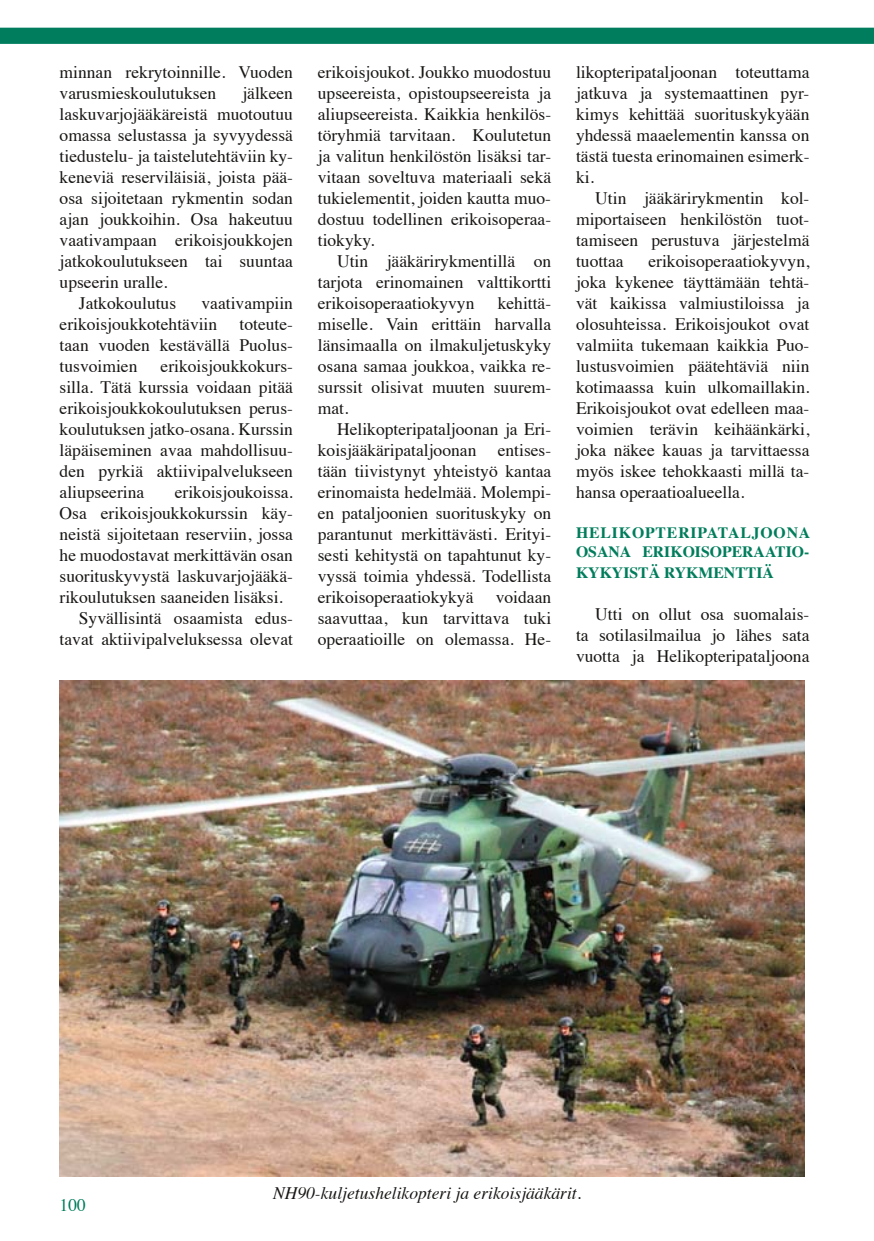
<style>
.page{position:relative;width:874px;height:1241px;background:#fff}
.page>*{position:absolute;margin:0;border:0;box-sizing:border-box;transform-origin:0 0}
.t1{font:17.5px/21px "Times";color:#181614;text-align:justify}
.t2{font:italic 17.5px "Times";color:#181614}
.t3{font:17.5px "Times";color:#007d5c}
.t4{font:700 15.75px/18.9px "Times";color:#007d5c}
</style>
<div class="page">
<div style="left:0;top:28px;width:873px;height:16px;background:#007d5c"></div>
<img style="left:60px;top:680px;width:744px;height:496px">
<p class="t1" style="left:60px;top:63px;width:235px">minnan rekrytoinnille. Vuoden varusmieskoulutuksen</p>
<p class="t1" style="left:242px;top:84px;width:52px">jälkeen</p>
<p class="t1" style="left:60px;top:105px;width:235px">laskuvarjojääkäreistä muotoutuu</p>
<p class="t1" style="left:60px;top:126px;width:235px">omassa selustassa ja syvyydessä</p>
<p class="t1" style="left:60px;top:147px;width:235px">tiedustelu- ja taistelutehtäviin ky-</p>
<p class="t1" style="left:60px;top:168px;width:235px">keneviä reserviläisiä, joista pää-</p>
<p class="t1" style="left:60px;top:189px;width:235px">osa sijoitetaan rykmentin sodan</p>
<p class="t1" style="left:60px;top:210px;width:235px">ajan joukkoihin. Osa hakeutuu</p>
<p class="t1" style="left:60px;top:231px;width:235px">vaativampaan erikoisjoukkojen</p>
<p class="t1" style="left:60px;top:252px;width:235px">jatkokoulutukseen tai suuntaa</p>
<p class="t1" style="left:60px;top:273px;width:109px">upseerin uralle.</p>
<p class="t1" style="left:79px;top:294px;width:99px">Jatkokoulutus</p>
<p class="t1" style="left:60px;top:294px;width:235px;text-indent:142px">vaativampiin erikoisjoukkotehtäviin</p>
<p class="t1" style="left:60px;top:315px;width:235px;text-indent:180px">toteute&shy;taan vuoden kestävällä Puolus&shy;tusvoimien</p>
<p class="t1" style="left:60px;top:357px;width:235px;text-indent:101px">erikoisjoukkokurs&shy;silla. Tätä kurssia voidaan pitää erikoisjoukkokoulutuksen perus&shy;koulutuksen jatko-osana. Kurssin läpäiseminen avaa mahdollisuu&shy;den pyrkiä aktiivipalvelukseen aliupseerina</p>
<p class="t1" style="left:175px;top:483px;width:120px">erikoisjoukoissa.</p>
<p class="t1" style="left:60px;top:504px;width:235px">Osa erikoisjoukkokurssin käy-</p>
<p class="t1" style="left:60px;top:525px;width:235px">neistä sijoitetaan reserviin, jossa</p>
<p class="t1" style="left:60px;top:546px;width:235px">he muodostavat merkittävän osan</p>
<p class="t1" style="left:60px;top:567px;width:235px">suorituskyvystä laskuvarjojääkä-</p>
<p class="t1" style="left:60px;top:588px;width:225px">rikoulutuksen saaneiden lisäksi.</p>
<p class="t1" style="left:79px;top:609px;width:215px">Syvällisintä osaamista edus-</p>
<p class="t1" style="left:60px;top:630px;width:235px">tavat aktiivipalveluksessa olevat</p>
<p class="t1" style="left:317px;top:63px;width:235px">erikoisjoukot. Joukko muodostuu upseereista, opistoupseereista ja aliupseereista. Kaikkia henkilös&shy;töryhmiä tarvitaan. Koulutetun ja valitun henkilöstön lisäksi tar&shy;vitaan soveltuva materiaali sekä tukielementit, joiden kautta muo&shy;dostuu todellinen erikoisoperaa&shy;tiokyky.</p>
<p class="t1" style="left:317px;top:252px;width:235px;text-indent:19px">Utin jääkärirykmentillä on tarjota erinomainen valttikortti erikoisoperaatiokyvyn</p>
<p class="t1" style="left:317px;top:294px;width:235px;text-indent:180px">kehittä&shy;miselle. Vain erittäin harvalla länsimaalla on ilmakuljetuskyky osana samaa joukkoa, vaikka re&shy;surssit olisivat muuten suurem&shy;mat.</p>
<p class="t1" style="left:317px;top:420px;width:235px;text-indent:19px">Helikopteripataljoonan ja Eri&shy;koisjääkäripataljoonan entises&shy;tään tiivistynyt yhteistyö kantaa erinomaista hedelmää. Molempi&shy;en pataljoonien suorituskyky on parantunut merkittävästi. Erityi&shy;sesti kehitystä on tapahtunut ky&shy;vyssä toimia yhdessä. Todellista erikoisoperaatiokykyä</p>
<p class="t1" style="left:317px;top:588px;width:235px;text-indent:178px">voidaan saavuttaa, kun tarvittava tuki operaatioille on olemassa. He-</p>
<p class="t1" style="left:575px;top:63px;width:235px">likopteripataljoonan toteuttama jatkuva ja systemaattinen pyr&shy;kimys kehittää suorituskykyään yhdessä maaelementin kanssa on tästä tuesta erinomainen esimerk&shy;ki.</p>
<p class="t1" style="left:575px;top:189px;width:235px;text-indent:19px">Utin jääkärirykmentin kol&shy;miportaiseen henkilöstön tuot&shy;tamiseen perustuva järjestelmä tuottaa</p>
<p class="t1" style="left:575px;top:252px;width:235px;text-indent:72px">erikoisoperaatiokyvyn, joka kykenee täyttämään tehtä&shy;vät kaikissa valmiustiloissa ja olosuhteissa. Erikoisjoukot ovat valmiita tukemaan kaikkia Puo&shy;lustusvoimien päätehtäviä niin kotimaassa kuin ulkomaillakin.<br>Erikoisjoukot ovat edelleen maa&shy;voimien terävin keihäänkärki, joka näkee kauas ja tarvittaessa myös iskee tehokkaasti millä ta&shy;hansa operaatioalueella.</p>
<p class="t4" style="left:575px;top:524px;width:236px">HELIKOPTERIPATALJOONA<br>OSANA ERIKOISOPERAATIO-</p>
<p class="t4" style="left:575px;top:564px;width:199px">KYKYISTÄ RYKMENTTIÄ</p>
<p class="t1" style="left:575px;top:605px;width:235px;text-indent:19px">Utti on ollut osa suomalais&shy;ta sotilasilmailua jo lähes sata vuotta ja Helikopteripataljoona</p>
<p class="t3" style="left:60px;top:1197px;width:28px">100</p>
<p class="t2" style="left:273px;top:1185px;width:309px">NH90-kuljetushelikopteri ja erikoisjääkärit.</p>
</div>
